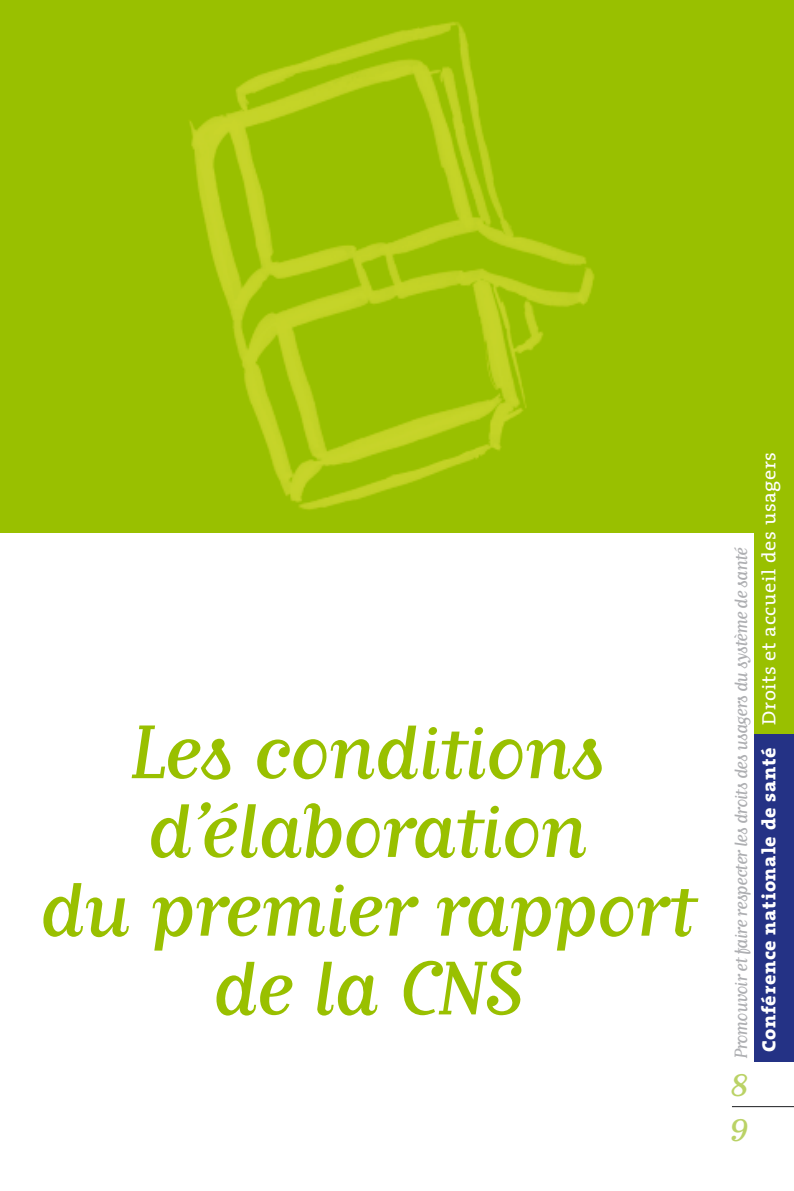
<style>
.page{position:relative;width:794px;height:1191px;background:#fff}
.page>*{position:absolute;margin:0;border:0;box-sizing:border-box;transform-origin:0 0}
.t1{font:89.25px/78.8px "Matrix Script";letter-spacing:-.03em;color:#99c000;text-align:center;scale:1.05 1}
.t2{font:36.75px/38.5px "Matrix Script";color:#bad266;scale:1.1 1}
.t3{font:21px "Matrix Script";letter-spacing:-.045em;color:#aeafb2}
.t4{font:800 19.25px "The Serif";letter-spacing:.03em;color:#fff;scale:1.05 1}
.s1{font-weight:400}
</style>
<div class="page">
<div style="left:754px;top:422px;width:40px;height:312px;background:#99c000"></div>
<div style="left:754px;top:734px;width:40px;height:328px;background:#243285"></div>
<div style="left:0;top:0;width:794px;height:532px;background:#99c000"></div>
<img style="left:189px;top:22px;width:405px;height:488px">
<hr style="left:732px;top:1106px;width:62px;height:1px;background:#1b1c20">
<h1 class="t1" style="left:39px;top:711px;width:627px">Les conditions d’élaboration<br>du premier rapport de la CNS</h1>
<p class="t3" style="left:730px;top:1059px;width:513px;rotate:-90deg">Promouvoir et faire respecter les droits des usagers du système de santé</p>
<h2 class="t2" style="left:729px;top:1066px;width:20px">8<br>9</h2>
<p class="t4" style="left:753px;top:1052px;width:573px;rotate:-90deg">Conférence nationale de santé <span class="s1">Droits et accueil des usagers</span></p>
</div>
